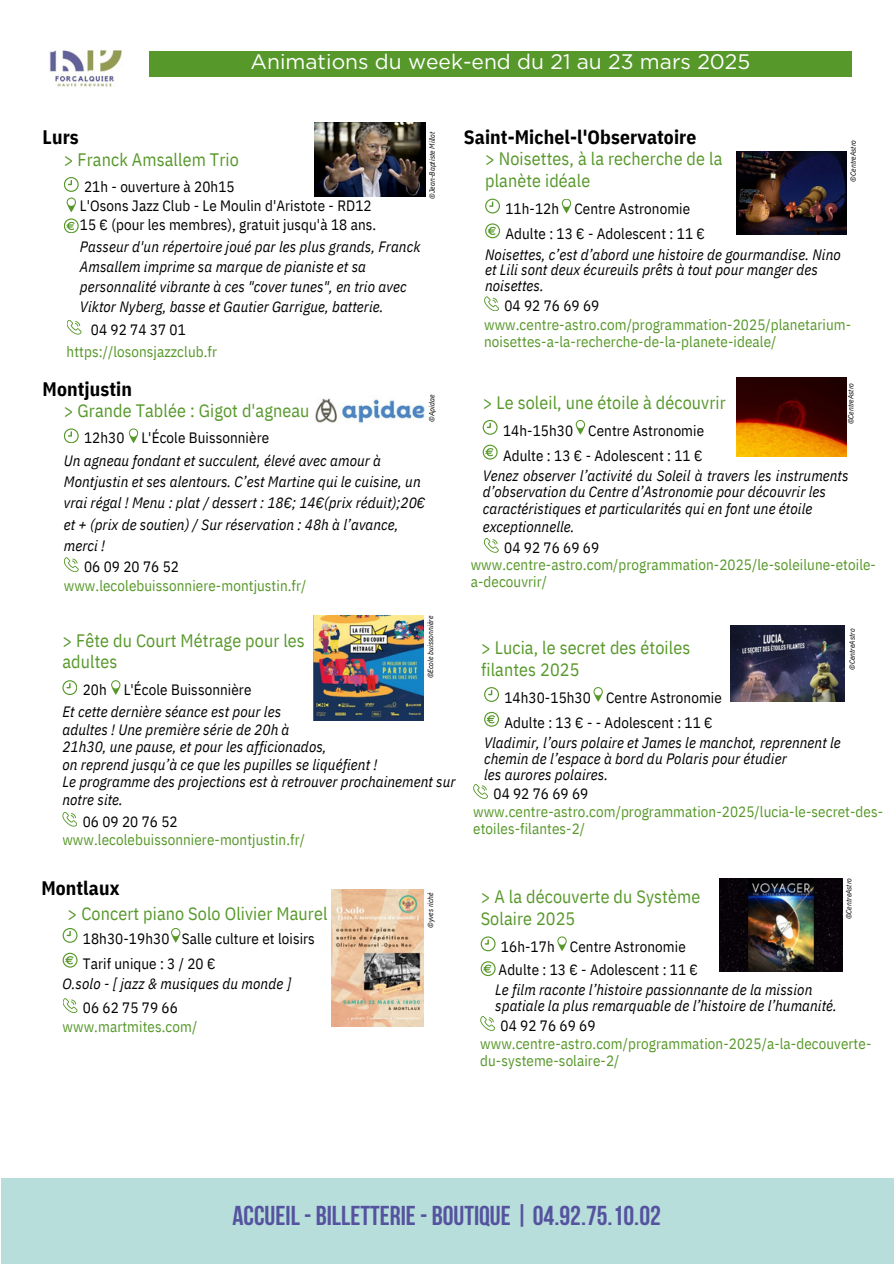
<style>
.page{position:relative;width:894px;height:1264px;background:#fff}
.page>*{position:absolute;margin:0;border:0;box-sizing:border-box;transform-origin:0 0}
.t1{font:700 27.15px "Bebas Neue";color:#55539f}
.t2{font:21px "Gotham";color:#fff}
.t3{font:700 19.5px "IBM Plex Sans Cond";letter-spacing:.005em;color:#000}
.t4{font:18px/21.3px "IBM Plex Sans Cond";letter-spacing:.005em;color:#57982a}
.t5{font:italic 15px/17.5px "IBM Plex Sans Cond";letter-spacing:.005em;color:#000}
.t6{font:15px/16.8px "IBM Plex Sans Cond";letter-spacing:.005em;color:#57982a}
.t7{font:15px/19.2px "IBM Plex Sans Cond";letter-spacing:.005em;color:#000}
.t8{font:italic 7.5px "IBM Plex Sans Cond";letter-spacing:.005em;color:#000}
.s1{color:#000}
.s2{font-style:normal}
</style>
<div class="page">
<svg style="left:67px;top:320px;width:14px;height:14px"></svg>
<svg style="left:64px;top:177px;width:15px;height:35px"></svg>
<svg style="left:64px;top:428px;width:15px;height:15px"></svg>
<svg style="left:64px;top:557px;width:15px;height:15px"></svg>
<svg style="left:129px;top:428px;width:9px;height:15px"></svg>
<svg style="left:62px;top:680px;width:15px;height:15px"></svg>
<svg style="left:62px;top:812px;width:15px;height:14px"></svg>
<svg style="left:111px;top:680px;width:9px;height:15px"></svg>
<svg style="left:63px;top:928px;width:14px;height:14px"></svg>
<svg style="left:63px;top:952px;width:14px;height:15px"></svg>
<svg style="left:63px;top:998px;width:14px;height:15px"></svg>
<svg style="left:171px;top:928px;width:9px;height:14px"></svg>
<svg style="left:485px;top:199px;width:15px;height:14px"></svg>
<svg style="left:485px;top:223px;width:15px;height:15px"></svg>
<svg style="left:484px;top:296px;width:15px;height:15px"></svg>
<svg style="left:561px;top:199px;width:10px;height:14px"></svg>
<svg style="left:482px;top:420px;width:15px;height:15px"></svg>
<svg style="left:482px;top:444px;width:15px;height:15px"></svg>
<svg style="left:484px;top:538px;width:14px;height:15px"></svg>
<svg style="left:575px;top:420px;width:10px;height:15px"></svg>
<svg style="left:484px;top:687px;width:15px;height:15px"></svg>
<svg style="left:484px;top:712px;width:15px;height:14px"></svg>
<svg style="left:473px;top:784px;width:15px;height:15px"></svg>
<svg style="left:593px;top:687px;width:9px;height:15px"></svg>
<img style="left:315px;top:122px;width:110px;height:74px">
<img style="left:315px;top:398px;width:110px;height:25px">
<img style="left:313px;top:615px;width:110px;height:105px">
<img style="left:331px;top:889px;width:92px;height:137px">
<img style="left:736px;top:151px;width:110px;height:83px">
<img style="left:736px;top:377px;width:110px;height:79px">
<img style="left:730px;top:625px;width:113px;height:76px">
<img style="left:719px;top:879px;width:122px;height:92px">
<svg style="left:480px;top:936px;width:15px;height:15px"></svg>
<svg style="left:480px;top:961px;width:15px;height:15px"></svg>
<svg style="left:480px;top:1016px;width:15px;height:14px"></svg>
<div style="left:1px;top:1178px;width:892px;height:85px;background:#b7deda"></div>
<div style="left:149px;top:51px;width:701px;height:25px;background:#57982a"></div>
<svg style="left:557px;top:936px;width:9px;height:15px"></svg>
<img style="left:49px;top:50px;width:73px;height:37px">
<svg style="left:64px;top:218px;width:15px;height:15px"></svg>
<p class="t2" style="left:250px;top:49px;width:501px">Animations du week-end du 21 au 23 mars 2025</p>
<p class="t3" style="left:43px;top:124px;width:38px">Lurs</p>
<h5 class="t4" style="left:64px;top:148px;width:176px">&gt; Franck Amsallem Trio</h5>
<p class="t7" style="left:84px;top:176px;width:152px">21h - ouverture à 20h15</p>
<h5 class="t7" style="left:80px;top:196px;width:297px">L'Osons Jazz Club - Le Moulin d'Aristote - RD12<br>15 € (pour les membres), gratuit jusqu'à 18 ans.</h5>
<h5 class="t5" style="left:80px;top:236px;width:342px;line-height:20.2px">Passeur d'un répertoire joué par les plus grands, Franck Amsallem imprime sa marque de pianiste et sa personnalité vibrante à ces "cover tunes", en trio avec Viktor Nyberg, basse et Gautier Garrigue, batterie.</h5>
<h5 class="t6" style="left:67px;top:318px;width:152px;line-height:22.5px;text-align:center"><span class="s1">04 92 74 37 01 </span>https://losonsjazzclub.fr</h5>
<h4 class="t8" style="left:427px;top:199px;width:69px;rotate:-90deg">©Jean-Baptiste Millot</h4>
<h2 class="t3" style="left:463px;top:124px;width:234px">Saint-Michel-l'Observatoire</h2>
<h5 class="t4" style="left:485px;top:148px;width:239px">&gt; Noisettes, à la recherche de la planète idéale</h5>
<h5 class="t8" style="left:847px;top:181px;width:43px;rotate:-90deg">©CentreAstro</h5>
<h4 class="t7" style="left:505px;top:199px;width:55px">11h-12h</h4>
<p class="t7" style="left:574px;top:199px;width:117px">Centre Astronomie</p>
<h5 class="t7" style="left:505px;top:224px;width:201px">Adulte : 13 € - Adolescent : 11 €</h5>
<h5 class="t5" style="left:485px;top:246px;width:357px;line-height:15.8px">Noisettes, c’est d’abord une histoire de gourmandise. Nino et Lili sont deux écureuils prêts à tout pour manger des noisettes.</h5>
<h5 class="t7" style="left:504px;top:296px;width:96px">04 92 76 69 69</h5>
<h5 class="t6" style="left:484px;top:316px;width:368px">www.centre-astro.com/programmation-2025/planetarium&shy;noisettes-a-la-recherche-de-la-planete-ideale/</h5>
<p class="t3" style="left:43px;top:375px;width:91px">Montjustin</p>
<h5 class="t4" style="left:64px;top:400px;width:247px">&gt; Grande Tablée : Gigot d'agneau</h5>
<p class="t8" style="left:426px;top:422px;width:29px;rotate:-90deg">©Apidae</p>
<h5 class="t7" style="left:84px;top:428px;width:42px">12h30</h5>
<h5 class="t7" style="left:141px;top:428px;width:129px">L'École Buissonnière</h5>
<h5 class="t5" style="left:64px;top:449px;width:363px;line-height:21.3px">Un agneau fondant et succulent, élevé avec amour à Montjustin et ses alentours. C’est Martine qui le cuisine, un vrai régal ! Menu : plat / dessert : 18€; 14€(prix réduit);20€ et + (prix de soutien) / Sur réservation : 48h à l’avance, merci !</h5>
<p class="t7" style="left:84px;top:557px;width:96px">06 09 20 76 52</p>
<h4 class="t6" style="left:64px;top:576px;width:244px">www.lecolebuissonniere-montjustin.fr/</h4>
<h2 class="t8" style="left:845px;top:424px;width:43px;rotate:-90deg">©CentreAstro</h2>
<h5 class="t4" style="left:482px;top:391px;width:244px">&gt; Le soleil, une étoile à découvrir</h5>
<h5 class="t7" style="left:503px;top:420px;width:72px">14h-15h30</h5>
<p class="t7" style="left:588px;top:420px;width:117px">Centre Astronomie</p>
<h4 class="t7" style="left:503px;top:445px;width:201px">Adulte : 13 € - Adolescent : 11 €</h4>
<p class="t5" style="left:482px;top:467px;width:367px;line-height:16.8px">Venez observer l’activité du Soleil à travers les instruments d’observation du Centre d’Astronomie pour découvrir les caractéristiques et particularités qui en font une étoile exceptionnelle.</p>
<h5 class="t7" style="left:504px;top:537px;width:96px">04 92 76 69 69</h5>
<h5 class="t6" style="left:470px;top:556px;width:407px">www.centre-astro.com/programmation-2025/le-soleilune-etoile&shy;a-decouvrir/</h5>
<h5 class="t4" style="left:62px;top:629px;width:244px">&gt; Fête du Court Métrage pour les adultes</h5>
<h5 class="t8" style="left:425px;top:678px;width:64px;rotate:-90deg">©Ecole buissonnière</h5>
<h5 class="t7" style="left:83px;top:679px;width:26px">20h</h5>
<h5 class="t7" style="left:124px;top:679px;width:129px">L'École Buissonnière</h5>
<h5 class="t5" style="left:62px;top:703px;width:394px">Et cette dernière séance est pour les<br>adultes ! Une première série de 20h à<br>21h30, une pause, et pour les afficionados,<br>on reprend jusqu’à ce que les pupilles se liquéfient !<br>Le programme des projections est à retrouver prochainement sur notre site.</h5>
<h5 class="t7" style="left:83px;top:811px;width:96px">06 09 20 76 52</h5>
<p class="t6" style="left:62px;top:831px;width:244px">www.lecolebuissonniere-montjustin.fr/</p>
<h2 class="t4" style="left:481px;top:637px;width:211px">&gt; Lucia, le secret des étoiles filantes 2025</h2>
<h4 class="t8" style="left:846px;top:670px;width:43px;rotate:-90deg">©CentreAstro</h4>
<h5 class="t7" style="left:504px;top:687px;width:88px">14h30-15h30</h5>
<h5 class="t7" style="left:606px;top:687px;width:117px">Centre Astronomie</h5>
<h5 class="t7" style="left:504px;top:712px;width:210px">Adulte : 13 € - - Adolescent : 11 €</h5>
<h5 class="t5" style="left:484px;top:734px;width:358px;line-height:15.8px">Vladimir, l’ours polaire et James le manchot, reprennent le chemin de l’espace à bord du Polaris pour étudier<br>les aurores polaires.</h5>
<h2 class="t7" style="left:493px;top:783px;width:96px">04 92 76 69 69</h2>
<h4 class="t6" style="left:473px;top:803px;width:411px">www.centre-astro.com/programmation-2025/lucia-le-secret-des&shy;etoiles-filantes-2/</h4>
<h3 class="t3" style="left:41px;top:875px;width:80px">Montlaux</h3>
<h5 class="t4" style="left:68px;top:902px;width:261px">&gt; Concert piano Solo Olivier Maurel</h5>
<h5 class="t7" style="left:182px;top:929px;width:135px">Salle culture et loisirs</h5>
<h4 class="t7" style="left:83px;top:928px;width:88px">18h30-19h30</h4>
<h5 class="t7" style="left:83px;top:953px;width:134px">Tarif unique : 3 / 20 €</h5>
<h5 class="t5" style="left:63px;top:974px;width:230px">O.solo - [ jazz &amp; musiques du monde ]</h5>
<p class="t7" style="left:83px;top:997px;width:96px">06 62 75 79 66</p>
<p class="t6" style="left:63px;top:1017px;width:136px">www.martmites.com/</p>
<h5 class="t8" style="left:425px;top:928px;width:37px;rotate:-90deg">©yves riché</h5>
<p class="t4" style="left:480px;top:885px;width:221px">&gt; A la découverte du Système<br>Solaire 2025</p>
<p class="t8" style="left:843px;top:919px;width:43px;rotate:-90deg">©CentreAstro</p>
<h5 class="t7" style="left:501px;top:937px;width:55px">16h-17h</h5>
<h5 class="t7" style="left:569px;top:937px;width:117px">Centre Astronomie</h5>
<h5 class="t5" style="left:495px;top:958px;width:318px;line-height:20.2px"><span class="s2">Adulte : 13 € - Adolescent : 11 €<br></span>Le film raconte l’histoire passionnante de la mission</h5>
<h5 class="t5" style="left:495px;top:996px;width:343px">spatiale la plus remarquable de l’histoire de l’humanité.</h5>
<h5 class="t7" style="left:500px;top:1016px;width:96px">04 92 76 69 69</h5>
<h5 class="t6" style="left:480px;top:1035px;width:392px">www.centre-astro.com/programmation-2025/a-la-decouverte&shy;du-systeme-solaire-2/</h5>
<p class="t1" style="left:232px;top:1204px;width:429px">ACCUEIL- BILLETTERIE- BOUTIQUE | 04.92.75.10.02</p>
</div>
